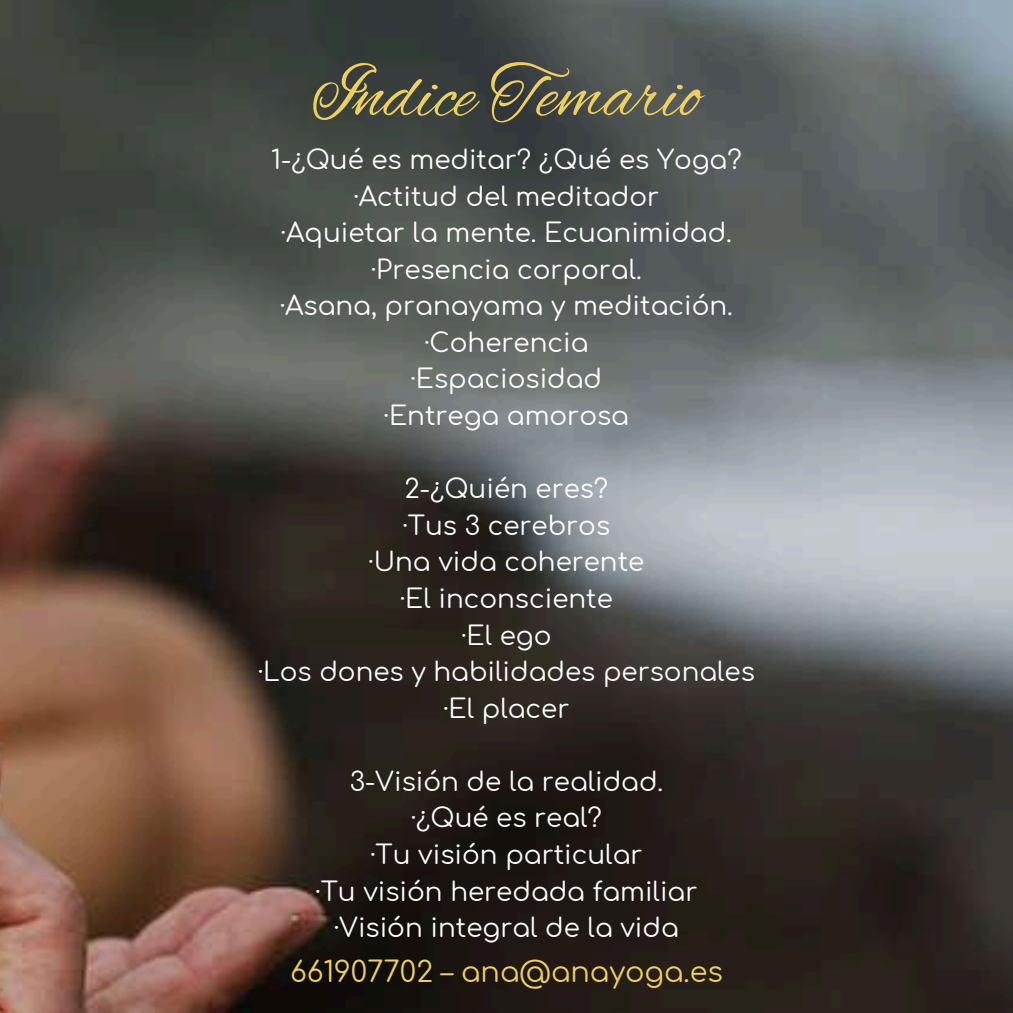
<style>
.page{position:relative;width:1013px;height:1013px;background:#fff}
.page>*{position:absolute;margin:0;border:0;box-sizing:border-box;transform-origin:0 0}
.t1{font:73.88px "Alex Brush";color:#edd05e}
.t2{font:28.75px "Comfortaa";color:#edd05e}
.t3{font:26.25px/36.5px "Comfortaa";color:#fff;text-align:center}
</style>
<div class="page">
<img style="left:0;top:0;width:1012px;height:1012px">
<h1 class="t1" style="left:312px;top:54px;width:391px">Indice Temario</h1>
<p class="t3" style="left:271px;top:142px;width:472px">1-¿Qué es meditar? ¿Qué es Yoga? ·Actitud del meditador<br>·Aquietar la mente. Ecuanimidad. ·Presencia corporal.<br>·Asana, pranayama y meditación. ·Coherencia<br>·Espaciosidad<br>·Entrega amorosa</p>
<p class="t3" style="left:258px;top:471px;width:498px">2-¿Quién eres?<br>·Tus 3 cerebros<br>·Una vida coherente<br>·El inconsciente<br>·El ego<br>·Los dones y habilidades personales ·El placer</p>
<p class="t3" style="left:315px;top:764px;width:383px">3-Visión de la realidad. ·¿Qué es real?<br>·Tu visión particular<br>·Tu visión heredada familiar ·Visión integral de la vida</p>
<p class="t2" style="left:290px;top:956px;width:434px">661907702 – ana@anayoga.es</p>
</div>
